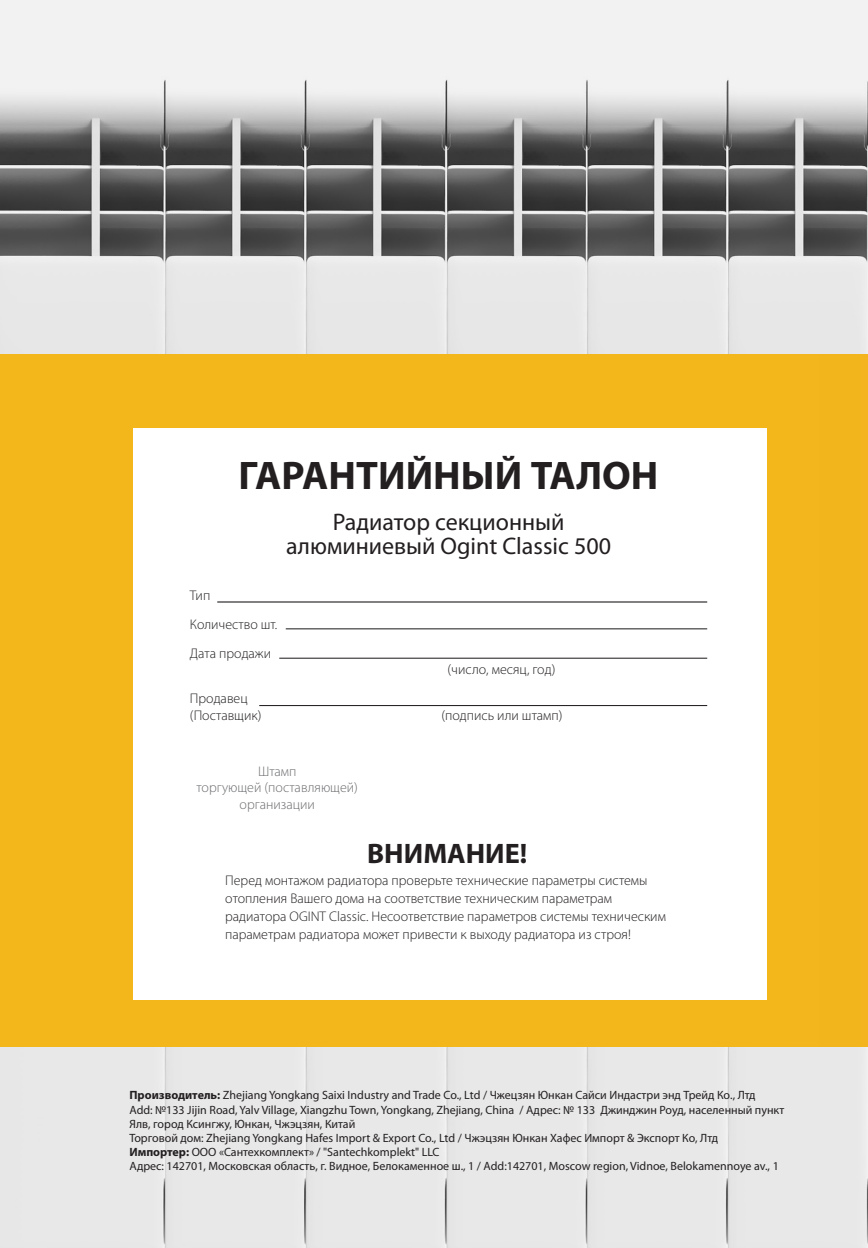
<style>
.page{position:relative;width:868px;height:1248px;background:#fff}
.page>*{position:absolute;margin:0;border:0;box-sizing:border-box;transform-origin:0 0}
.t1{font:700 40px "Myriad Pro";color:#231f20}
.t2{font:700 28.2px "Myriad Pro";color:#231f20}
.t3{font:24px/24px "Myriad Pro";color:#231f20;text-align:center}
.t4{font:300 14px/18px "Myriad Pro";color:#231f20}
.t5{font:300 14px/16.8px "Myriad Pro";color:#6c6d70;text-align:center}
.t6{font:12px/14px "Myriad Pro";color:#231f20}
.s1{font-weight:700}
</style>
<div class="page">
<img style="left:0;top:0;width:867px;height:354px">
<div style="left:0;top:1046px;width:867px;height:201px;background:#e8e8e8"></div>
<div style="left:0;top:354px;width:867px;height:692px;background:#f3b71b"></div>
<div style="left:133px;top:428px;width:634px;height:571px;background:#fff"></div>
<hr style="left:217px;top:601px;width:490px;height:1px;background:#231f20">
<hr style="left:286px;top:628px;width:421px;height:1px;background:#231f20">
<hr style="left:279px;top:657px;width:428px;height:1px;background:#231f20">
<hr style="left:259px;top:705px;width:448px;height:1px;background:#231f20">
<h1 class="t1" style="left:238px;top:450px;width:421px">ГАРАНТИЙНЫЙ ТАЛОН</h1>
<h3 class="t3" style="left:286px;top:510px;width:326px">Радиатор секционный алюминиевый Ogint Classic 500</h3>
<p class="t4" style="left:190px;top:581px;width:89px;line-height:28.8px">Тип<br>Количество шт.<br>Дата продажи</p>
<p class="t4" style="left:447px;top:660px;width:109px">(число, месяц, год)</p>
<p class="t4" style="left:190px;top:690px;width:73px;line-height:16.8px">Продавец (Поставщик)</p>
<p class="t4" style="left:441px;top:706px;width:122px">(подпись или штамп)</p>
<p class="t5" style="left:196px;top:762px;width:163px">Штамп<br>торгующей (поставляющей) организации</p>
<h2 class="t2" style="left:367px;top:835px;width:162px">ВНИМАНИЕ!</h2>
<p class="t4" style="left:225px;top:871px;width:442px">Перед монтажом радиатора проверьте технические параметры системы отопления Вашего дома на соответствие техническим параметрам радиатора OGINT Classic. Несоответствие параметров системы техническим параметрам радиатора может привести к выходу радиатора из строя!</p>
<p class="t6" style="left:129px;top:1088px;width:656px"><span class="s1">Производитель:</span> Zhejiang Yongkang Saixi Industry and Trade Co., Ltd / Чжецзян Юнкан Сайси Индастри энд Трейд Ко., Лтд<br>Add: №133 Jijin Road, Yalv Village, Xiangzhu Town, Yongkang, Zhejiang, China / Адрес: № 133 Джинджин Роуд, населенный пункт Ялв, город Ксингжу, Юнкан, Чжэцзян, Китай<br>Торговой дом: Zhejiang Yongkang Hafes Import &amp; Export Co., Ltd / Чжэцзян Юнкан Хафес Импорт &amp; Экспорт Ко, Лтд<br><span class="s1">Импортер:</span> ООО «Сантехкомплект» / "Santechkomplekt" LLC<br>Адрес: 142701, Московская область, г. Видное, Белокаменное ш., 1 / Add:142701, Mosсow region, Vidnoe, Belokamennoye av., 1</p>
</div>
